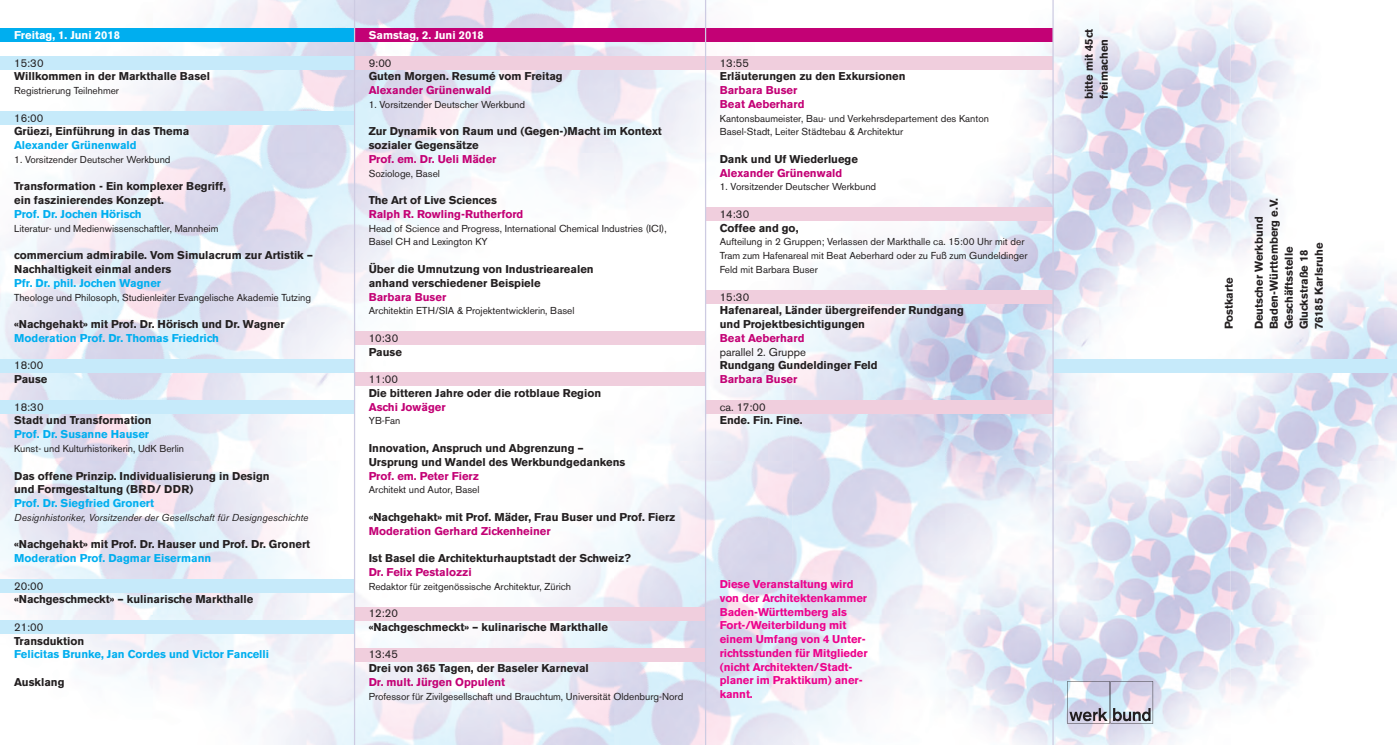
<style>
.page{position:relative;width:1397px;height:745px;background:#fff}
.page>*{position:absolute;margin:0;border:0;box-sizing:border-box;transform-origin:0 0}
.t1{font:700 11.25px/13.8px "Akzidenz Grotesk BE";color:#231f20}
.t2{font:700 11.25px/13.8px "Akzidenz Grotesk BE";color:#c30175}
.t3{font:700 11.25px "Akzidenz Grotesk BE";color:#00aeef}
.t4{font:700 11.25px/13.8px "Akzidenz Grotesk BE";letter-spacing:-.005em;color:#ed028c}
.t5{font:11.25px "Akzidenz Grotesk BE";color:#231f20}
.t6{font:700 11.25px "Akzidenz Grotesk BE";color:#fff}
.t7{font:10px/13.8px "Akzidenz Grotesk BE";color:#231f20}
.t8{font:italic 10px "Akzidenz Grotesk BE";color:#231f20}
</style>
<div class="page">
<img style="left:899px;top:0;width:497px;height:744px">
<div style="left:0;top:28px;width:354px;height:14px;background:#00aeef"></div>
<div style="left:0;top:56px;width:354px;height:14px;background:#c6eafa"></div>
<div style="left:0;top:111px;width:354px;height:14px;background:#c6eafa"></div>
<div style="left:0;top:358px;width:354px;height:14px;background:#c6eafa"></div>
<div style="left:0;top:400px;width:354px;height:13px;background:#c6eafa"></div>
<div style="left:0;top:578px;width:354px;height:14px;background:#c6eafa"></div>
<div style="left:0;top:620px;width:354px;height:13px;background:#c6eafa"></div>
<div style="left:354px;top:28px;width:351px;height:14px;background:#c30175"></div>
<div style="left:354px;top:56px;width:351px;height:14px;background:#f0cedd"></div>
<div style="left:354px;top:331px;width:351px;height:14px;background:#f0cedd"></div>
<div style="left:354px;top:372px;width:351px;height:14px;background:#f0cedd"></div>
<div style="left:354px;top:606px;width:351px;height:14px;background:#f0cedd"></div>
<div style="left:354px;top:647px;width:351px;height:14px;background:#f0cedd"></div>
<div style="left:705px;top:28px;width:347px;height:14px;background:#c30175"></div>
<div style="left:705px;top:56px;width:347px;height:14px;background:#f0cedd"></div>
<div style="left:705px;top:207px;width:347px;height:14px;background:#f0cedd"></div>
<div style="left:705px;top:290px;width:347px;height:13px;background:#f0cedd"></div>
<div style="left:705px;top:400px;width:347px;height:13px;background:#f0cedd"></div>
<div style="left:1052px;top:358px;width:344px;height:14px;background:#c6eafa"></div>
<svg style="left:1067px;top:680px;width:85px;height:43px"></svg>
<hr style="left:354px;top:0;width:1px;height:744px;background:#cdcbe2">
<hr style="left:704px;top:0;width:2px;height:744px;background:#cdcbe2">
<hr style="left:1052px;top:0;width:1px;height:744px;background:#cdcbe2">
<p class="t6" style="left:14px;top:31px;width:107px">Freitag, 1. Juni 2018</p>
<p class="t5" style="left:14px;top:58px;width:31px">15:30</p>
<p class="t1" style="left:14px;top:70px;width:197px">Willkommen in der Markthalle Basel</p>
<p class="t7" style="left:14px;top:85px;width:106px">Registrierung Teilnehmer</p>
<p class="t5" style="left:14px;top:113px;width:31px">16:00</p>
<p class="t1" style="left:14px;top:125px;width:177px">Grüezi, Einführung in das Thema</p>
<p class="t3" style="left:14px;top:141px;width:124px">Alexander Grünenwald</p>
<p class="t7" style="left:14px;top:153px;width:158px">1. Vorsitzender Deutscher Werkbund</p>
<p class="t1" style="left:14px;top:180px;width:213px">Transformation - Ein komplexer Begriff, ein faszinierendes Konzept.</p>
<p class="t3" style="left:14px;top:209px;width:129px">Prof. Dr. Jochen Hörisch</p>
<p class="t7" style="left:14px;top:222px;width:206px">Literatur- und Medienwissenschaftler, Mannheim</p>
<p class="t1" style="left:14px;top:249px;width:300px">commercium admirabile. Vom Simulacrum zur Artistik –<br>Nachhaltigkeit einmal anders</p>
<p class="t3" style="left:14px;top:278px;width:148px">Pfr. Dr. phil. Jochen Wagner</p>
<p class="t7" style="left:14px;top:291px;width:298px">Theologe und Philosoph, Studienleiter Evangelische Akademie Tutzing</p>
<p class="t1" style="left:14px;top:318px;width:272px">«Nachgehakt» mit Prof. Dr. Hörisch und Dr. Wagner</p>
<p class="t3" style="left:14px;top:333px;width:206px">Moderation Prof. Dr. Thomas Friedrich</p>
<p class="t5" style="left:14px;top:361px;width:31px">18:00</p>
<p class="t1" style="left:14px;top:373px;width:35px">Pause</p>
<p class="t5" style="left:14px;top:402px;width:31px">18:30</p>
<p class="t1" style="left:14px;top:414px;width:139px">Stadt und Transformation</p>
<p class="t3" style="left:14px;top:429px;width:136px">Prof. Dr. Susanne Hauser</p>
<p class="t7" style="left:14px;top:442px;width:171px">Kunst- und Kulturhistorikerin, UdK Berlin</p>
<p class="t1" style="left:14px;top:469px;width:257px">Das offene Prinzip. Individualisierung in Design und Formgestaltung (BRD/ DDR)</p>
<p class="t3" style="left:14px;top:498px;width:141px">Prof. Dr. Siegfried Gronert</p>
<p class="t8" style="left:14px;top:513px;width:296px">Designhistoriker, Vorsitzender der Gesellschaft für Designgeschichte</p>
<p class="t1" style="left:14px;top:538px;width:297px">«Nachgehakt» mit Prof. Dr. Hauser und Prof. Dr. Gronert</p>
<p class="t3" style="left:14px;top:553px;width:198px">Moderation Prof. Dagmar Eisermann</p>
<p class="t5" style="left:14px;top:581px;width:31px">20:00</p>
<p class="t1" style="left:14px;top:593px;width:241px">«Nachgeschmeckt» – kulinarische Markthalle</p>
<p class="t5" style="left:14px;top:622px;width:31px">21:00</p>
<p class="t1" style="left:14px;top:634px;width:72px">Transduktion</p>
<p class="t3" style="left:14px;top:649px;width:256px">Felicitas Brunke, Jan Cordes und Victor Fancelli</p>
<p class="t1" style="left:14px;top:675px;width:52px">Ausklang</p>
<p class="t6" style="left:369px;top:31px;width:117px">Samstag, 2. Juni 2018</p>
<p class="t5" style="left:369px;top:58px;width:24px">9:00</p>
<p class="t1" style="left:369px;top:70px;width:195px">Guten Morgen. Resumé vom Freitag</p>
<p class="t2" style="left:369px;top:84px;width:124px">Alexander Grünenwald</p>
<p class="t7" style="left:369px;top:98px;width:158px">1. Vorsitzender Deutscher Werkbund</p>
<p class="t1" style="left:369px;top:125px;width:294px">Zur Dynamik von Raum und (Gegen-)Macht im Kontext sozialer Gegensätze</p>
<p class="t2" style="left:369px;top:153px;width:129px">Prof. em. Dr. Ueli Mäder</p>
<p class="t7" style="left:369px;top:167px;width:73px">Soziologe, Basel</p>
<p class="t1" style="left:369px;top:194px;width:130px">The Art of Live Sciences</p>
<p class="t2" style="left:369px;top:208px;width:156px">Ralph R. Rowling-Rutherford</p>
<p class="t7" style="left:369px;top:222px;width:299px">Head of Science and Progress, International Chemical Industries (ICI),<br>Basel CH and Lexington KY</p>
<p class="t1" style="left:369px;top:263px;width:226px">Über die Umnutzung von Industriearealen anhand verschiedener Beispiele</p>
<p class="t2" style="left:369px;top:290px;width:79px">Barbara Buser</p>
<p class="t7" style="left:369px;top:305px;width:207px">Architektin ETH/SIA &amp; Projektentwicklerin, Basel</p>
<p class="t5" style="left:369px;top:334px;width:31px">10:30</p>
<p class="t1" style="left:369px;top:345px;width:35px">Pause</p>
<p class="t5" style="left:369px;top:375px;width:31px">11:00</p>
<p class="t1" style="left:369px;top:386px;width:234px">Die bitteren Jahre oder die rotblaue Region</p>
<p class="t2" style="left:369px;top:400px;width:78px">Aschi Jowäger</p>
<p class="t7" style="left:369px;top:415px;width:33px">YB-Fan</p>
<p class="t1" style="left:369px;top:441px;width:258px">Innovation, Anspruch und Abgrenzung –<br>Ursprung und Wandel des Werkbundgedankens</p>
<p class="t2" style="left:369px;top:469px;width:112px">Prof. em. Peter Fierz</p>
<p class="t7" style="left:369px;top:483px;width:112px">Architekt und Autor, Basel</p>
<p class="t1" style="left:369px;top:510px;width:308px">«Nachgehakt» mit Prof. Mäder, Frau Buser und Prof. Fierz</p>
<p class="t2" style="left:369px;top:524px;width:183px">Moderation Gerhard Zickenheiner</p>
<p class="t1" style="left:369px;top:551px;width:264px">Ist Basel die Architekturhauptstadt der Schweiz?</p>
<p class="t2" style="left:369px;top:565px;width:104px">Dr. Felix Pestalozzi</p>
<p class="t7" style="left:369px;top:580px;width:204px">Redaktor für zeitgenössische Architektur, Zürich</p>
<p class="t5" style="left:369px;top:609px;width:31px">12:20</p>
<p class="t1" style="left:369px;top:620px;width:241px">«Nachgeschmeckt» – kulinarische Markthalle</p>
<p class="t5" style="left:369px;top:650px;width:31px">13:45</p>
<p class="t1" style="left:369px;top:661px;width:222px">Drei von 365 Tagen, der Baseler Karneval</p>
<p class="t2" style="left:369px;top:675px;width:138px">Dr. mult. Jürgen Oppulent</p>
<p class="t7" style="left:369px;top:690px;width:316px">Professor für Zivilgesellschaft und Brauchtum, Universität Oldenburg-Nord</p>
<p class="t5" style="left:719px;top:59px;width:31px">13:55</p>
<p class="t1" style="left:719px;top:70px;width:187px">Erläuterungen zu den Exkursionen</p>
<p class="t2" style="left:719px;top:84px;width:86px">Barbara Buser<br>Beat Aeberhard</p>
<p class="t7" style="left:719px;top:112px;width:271px">Kantonsbaumeister, Bau- und Verkehrsdepartement des Kanton<br>Basel-Stadt, Leiter Städtebau &amp; Architektur</p>
<p class="t1" style="left:719px;top:153px;width:140px">Dank und Uf Wiederluege</p>
<p class="t2" style="left:719px;top:166px;width:124px">Alexander Grünenwald</p>
<p class="t7" style="left:719px;top:181px;width:158px">1. Vorsitzender Deutscher Werkbund</p>
<p class="t5" style="left:719px;top:210px;width:31px">14:30</p>
<p class="t1" style="left:719px;top:221px;width:80px">Coffee and go,</p>
<p class="t7" style="left:719px;top:236px;width:309px">Aufteilung in 2 Gruppen; Verlassen der Markthalle ca. 15:00 Uhr mit der<br>Tram zum Hafenareal mit Beat Aeberhard oder zu Fuß zum Gundeldinger<br>Feld mit Barbara Buser</p>
<p class="t5" style="left:719px;top:292px;width:31px">15:30</p>
<p class="t1" style="left:719px;top:304px;width:245px">Hafenareal, Länder übergreifender Rundgang und Projektbesichtigungen</p>
<p class="t2" style="left:719px;top:331px;width:86px">Beat Aeberhard</p>
<p class="t5" style="left:719px;top:347px;width:88px">parallel 2. Gruppe</p>
<p class="t1" style="left:719px;top:359px;width:159px">Rundgang Gundeldinger Feld</p>
<p class="t2" style="left:719px;top:373px;width:79px">Barbara Buser</p>
<p class="t5" style="left:719px;top:402px;width:47px">ca. 17:00</p>
<p class="t1" style="left:719px;top:414px;width:84px">Ende. Fin. Fine.</p>
<p class="t4" style="left:719px;top:577px;width:149px">Diese Veranstaltung wird von der Architektenkammer<br>Baden-Württemberg als<br>Fort-/Weiterbildung mit einem Umfang von 4 Unter&shy;richtsstunden für Mitglieder (nicht Architekten/Stadt&shy;planer im Praktikum) aner&shy;kannt.</p>
<p class="t1" style="left:1082px;top:99px;width:72px;line-height:15px;rotate:-90deg">bitte mit 45ct freimachen</p>
<p class="t1" style="left:1222px;top:329px;width:54px;rotate:-90deg">Postkarte</p>
<p class="t1" style="left:1251px;top:329px;width:133px;line-height:15px;rotate:-90deg">Deutscher Werkbund<br>Baden-Württemberg e.V.<br>Geschäftsstelle<br>Gluckstraße 18<br>76185 Karlsruhe</p>
</div>
